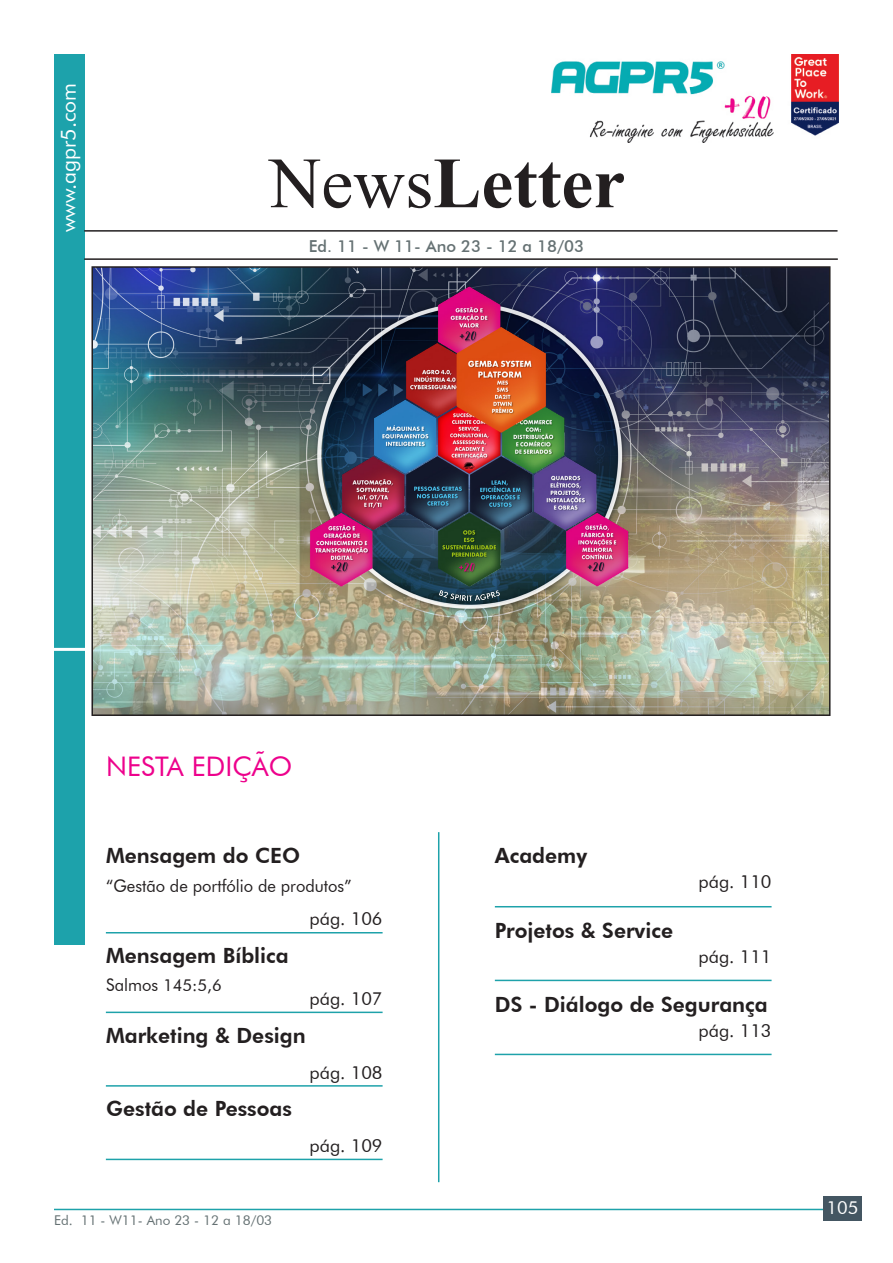
<style>
.page{position:relative;width:893px;height:1263px;background:#fff}
.page>*{position:absolute;margin:0;border:0;box-sizing:border-box;transform-origin:0 0}
.t1{font:700 72px "Times New Roman";color:#231f20}
.t2{font:27px "Futura BT";color:#ed028c}
.t3{font:800 21px "Futura BT";color:#231f20}
.t4{font:21px "Futura BT";color:#fff}
.t5{font:18px "Futura BT";color:#231f20}
.t6{font:18px "Futura BT";color:#fff}
.t7{font:17.4px "Futura BT";color:#231f20;scale:.95 1}
.t8{font:500 16.5px "Futura BT";color:#657173}
.t9{font:16.5px "Futura BT";color:#231f20}
.t10{font:13.5px "Futura BT";color:#657173}
.s1{font-weight:400}
.s2{font-size:17.4px}
</style>
<div class="page">
<hr style="left:54px;top:1209px;width:785px;height:1px;background:#1ea2aa">
<div style="left:823px;top:1197px;width:39px;height:24px;background:#445662"></div>
<div style="left:54px;top:54px;width:30px;height:890px;background:#1da2ab"></div>
<img style="left:552px;top:54px;width:287px;height:89px">
<hr style="left:106px;top:932px;width:277px;height:1px;background:#1ea2aa">
<hr style="left:106px;top:1011px;width:277px;height:2px;background:#1ea2aa">
<hr style="left:106px;top:1085px;width:277px;height:2px;background:#1ea2aa">
<hr style="left:106px;top:1159px;width:277px;height:1px;background:#1ea2aa">
<hr style="left:495px;top:906px;width:277px;height:1px;background:#1ea2aa">
<hr style="left:495px;top:980px;width:277px;height:1px;background:#1ea2aa">
<hr style="left:495px;top:1054px;width:277px;height:1px;background:#1ea2aa">
<hr style="left:84px;top:230px;width:753px;height:2px;background:#231f20">
<hr style="left:84px;top:258px;width:754px;height:2px;background:#231f20">
<hr style="left:438px;top:832px;width:1px;height:350px;background:#1ea2aa">
<hr style="left:50px;top:648px;width:56px;height:3px;background:#fff">
<img style="left:94px;top:269px;width:733px;height:444px">
<div style="left:91px;top:266px;width:739px;height:450px;border:2px solid #231f20"></div>
<img style="left:302px;top:285px;width:330px;height:330px">
<p class="t4" style="left:56px;top:232px;width:151px;rotate:-90deg">www.agpr5.com</p>
<p class="t1" style="left:269px;top:131px;width:357px"><span class="s1">News</span>Letter</p>
<p class="t8" style="left:309px;top:236px;width:277px">Ed. 11 - W 11- Ano 23 - 12 a 18/03</p>
<p class="t2" style="left:106px;top:750px;width:188px">NESTA EDIÇÃO</p>
<p class="t3" style="left:106px;top:843px;width:195px">Mensagem do CEO</p>
<p class="t7" style="left:106px;top:875px;width:260px">“Gestão de portfólio de produtos”</p>
<p class="t3" style="left:106px;top:942px;width:184px">Mensagem Bíblica</p>
<p class="t9" style="left:106px;top:975px;width:117px"><span class="s2">Salmos</span> 145:5,6</p>
<p class="t5" style="left:310px;top:908px;width:74px">pág. 106</p>
<p class="t5" style="left:310px;top:988px;width:74px">pág. 107</p>
<p class="t3" style="left:106px;top:1023px;width:201px">Marketing &amp; Design</p>
<p class="t3" style="left:106px;top:1095px;width:187px">Gestão de Pessoas</p>
<p class="t5" style="left:310px;top:1061px;width:74px">pág. 108</p>
<p class="t5" style="left:310px;top:1134px;width:74px">pág. 109</p>
<p class="t10" style="left:54px;top:1212px;width:220px">Ed. 11 - W11- Ano 23 - 12 a 18/03</p>
<p class="t3" style="left:495px;top:843px;width:94px">Academy</p>
<p class="t3" style="left:495px;top:918px;width:180px">Projetos &amp; Service</p>
<p class="t5" style="left:699px;top:871px;width:74px">pág. 110</p>
<p class="t5" style="left:699px;top:946px;width:74px">pág. 111</p>
<p class="t3" style="left:495px;top:992px;width:274px">DS - Diálogo de Segurança</p>
<p class="t5" style="left:699px;top:1020px;width:74px">pág. 113</p>
<p class="t6" style="left:826px;top:1197px;width:33px">105</p>
</div>
